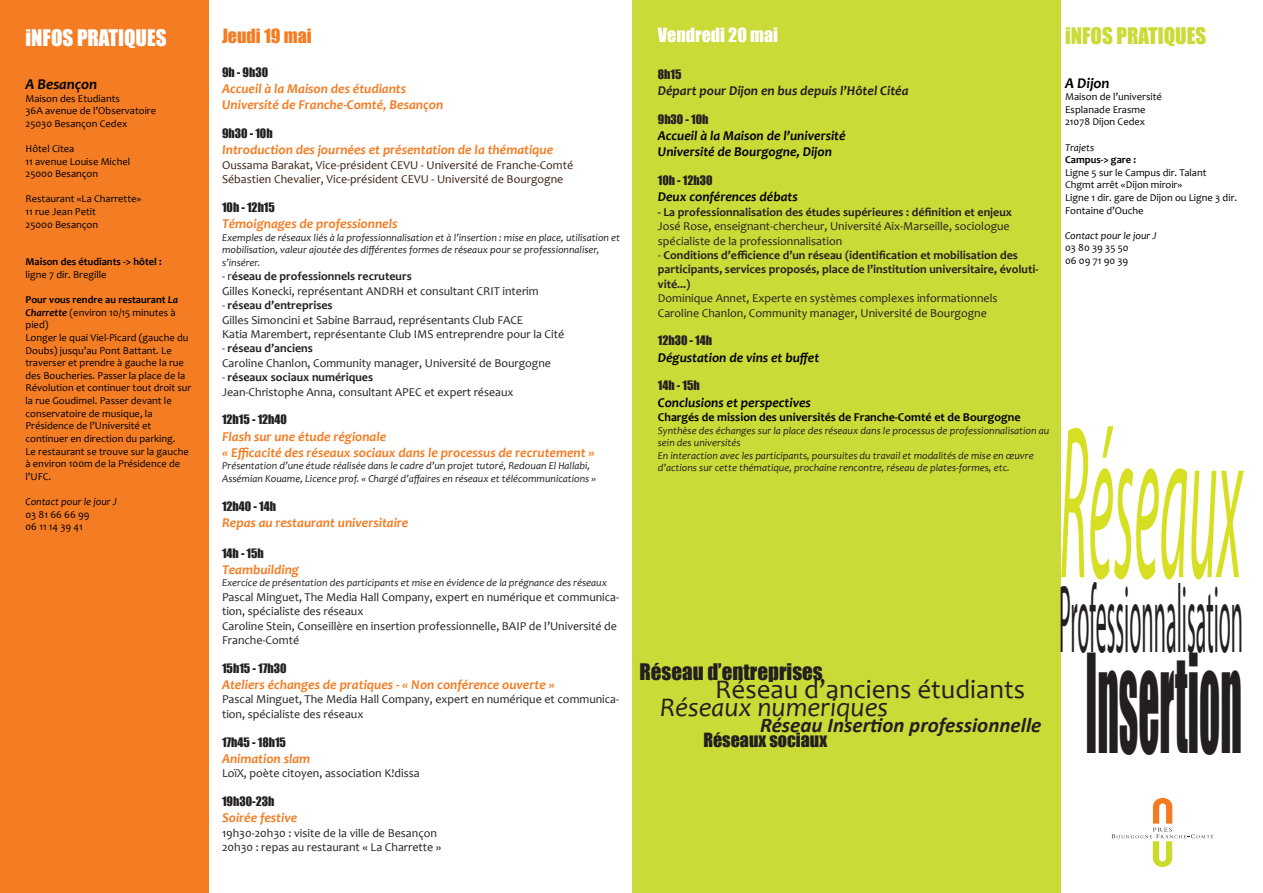
<style>
.page{position:relative;width:1263px;height:893px;background:#fff}
.page>*{position:absolute;margin:0;border:0;box-sizing:border-box;transform-origin:0 0}
.t1{font:italic 219.9px "Myriad Pro";color:#d6df21;scale:.25 1}
.t2{font:126px "Impact";color:#231f20;scale:.33 1}
.t3{font:97.2px "Myriad Pro";color:#231f20;scale:.23 1}
.t4{font:27px "Candara";color:#231f20}
.t5{font:italic 27px "Candara";color:#231f20}
.t6{font:italic 700 21px "Calibri";color:#231f20}
.t7{font:21px "Impact";color:#231f20}
.t8{font:21px "Impact";color:#cada37}
.t9{font:21px "Impact";color:#fff}
.t10{font:18px "Impact";color:#231f20}
.t11{font:18px "Impact";color:#fffefe}
.t12{font:18px "Impact";color:#f47c23}
.t13{font:italic 700 15px "Candara";color:#000}
.t14{font:italic 700 13.5px/16.2px "Candara";color:#f47c23}
.t15{font:italic 700 13.5px/16.2px "Candara";color:#000}
.t16{font:italic 700 13.5px "Candara";color:#231f20}
.t17{font:12px/14.4px "Candara";color:#231f20}
.t18{font:700 12px/14.4px "Candara";color:#231f20}
.t19{font:12px "Impact";color:#231f20}
.t20{font:12px/14.4px "Candara";color:#3a2111}
.t21{font:700 12px "Candara";color:#000}
.t22{font:10.5px/12.6px "Candara";color:#000}
.t23{font:italic 10.5px/12.6px "Candara";color:#231f20}
.t24{font:italic 10.5px "Candara";color:#000}
.t25{font:700 10.5px "Candara";color:#000}
.s1{font-weight:700}
.s2{font-weight:700;font-style:italic}
.s3{font-weight:400}
</style>
<div class="page">
<div style="left:0;top:0;width:208px;height:893px;background:#f47c23"></div>
<div style="left:632px;top:0;width:428px;height:893px;background:#cada37"></div>
<svg style="left:1111px;top:798px;width:102px;height:69px"></svg>
<h3 class="t9" style="left:26px;top:21px;width:143px">iNFOS PRATIQUES</h3>
<p class="t13" style="left:26px;top:75px;width:73px">A Besançon</p>
<p class="t22" style="left:26px;top:92px;width:132px">Maison des Etudiants<br>36A avenue de l’Observatoire<br>25030 Besançon Cedex</p>
<p class="t22" style="left:26px;top:142px;width:106px">Hôtel Citea<br>11 avenue Louise Michel<br>25000 Besançon</p>
<p class="t22" style="left:26px;top:193px;width:117px">Restaurant «La Charrette»<br>11 rue Jean Petit<br>25000 Besançon</p>
<p class="t25" style="left:26px;top:255px;width:138px">Maison des étudiants -&gt; hôtel :</p>
<p class="t22" style="left:26px;top:268px;width:83px">ligne 7 dir. Bregille</p>
<p class="t22" style="left:26px;top:293px;width:167px"><span class="s1">Pour vous rendre au restaurant</span> <span class="s2">La<br>Charrette</span> (environ 10/15 minutes à pied)<br>Longer le quai Viel-Picard (gauche du<br>Doubs) jusqu’au Pont Battant. Le traverser et prendre à gauche la rue des Boucheries. Passer la place de la<br>Révolution et continuer tout droit sur la rue Goudimel. Passer devant le conservatoire de musique, la<br>Présidence de l’Université et continuer en direction du parking.<br>Le restaurant se trouve sur la gauche à environ 100m de la Présidence de l’UFC.</p>
<p class="t24" style="left:26px;top:495px;width:93px">Contact pour le jour J</p>
<p class="t22" style="left:26px;top:508px;width:66px">03 81 66 66 99<br>06 11 14 39 41</p>
<h3 class="t12" style="left:222px;top:22px;width:91px">Jeudi 19 mai</h3>
<p class="t19" style="left:222px;top:63px;width:48px">9h - 9h30</p>
<p class="t14" style="left:222px;top:81px;width:223px">Accueil à la Maison des étudiants<br>Université de Franche-Comté, Besançon</p>
<p class="t19" style="left:222px;top:124px;width:52px">9h30 - 10h</p>
<p class="t14" style="left:222px;top:142px;width:333px">Introduction des journées et présentation de la thématique</p>
<p class="t20" style="left:222px;top:158px;width:353px">Oussama Barakat, Vice-président CEVU - Université de Franche-Comté<br>Sébastien Chevalier, Vice-président CEVU - Université de Bourgogne</p>
<p class="t19" style="left:222px;top:198px;width:54px">10h - 12h15</p>
<p class="t14" style="left:222px;top:216px;width:177px">Témoignages de professionnels</p>
<p class="t23" style="left:222px;top:231px;width:399px">Exemples de réseaux liés à la professionnalisation et à l’insertion : mise en place, utilisation et mobilisation, valeur ajoutée des différentes formes de réseaux pour se professionnaliser, s’insérer.</p>
<p class="t17" style="left:222px;top:269px;width:318px">- r<span class="s1">éseau de professionnels recruteurs<br></span>Gilles Konecki, représentant ANDRH et consultant CRIT interim</p>
<p class="t17" style="left:222px;top:298px;width:344px">- <span class="s1">réseau d’entreprises<br></span>Gilles Simoncini et Sabine Barraud, représentants Club FACE<br>Katia Marembert, représentante Club IMS entreprendre pour la Cité</p>
<p class="t17" style="left:222px;top:341px;width:331px">- <span class="s1">réseau d’anciens<br></span>Caroline Chanlon, Community manager, Université de Bourgogne</p>
<p class="t17" style="left:222px;top:370px;width:293px">- <span class="s1">réseaux sociaux numériques<br></span>Jean-Christophe Anna, consultant APEC et expert réseaux</p>
<p class="t19" style="left:222px;top:410px;width:66px">12h15 - 12h40</p>
<p class="t14" style="left:222px;top:428px;width:374px">Flash sur une étude régionale<br>« Efficacité des réseaux sociaux dans le processus de recrutement »</p>
<p class="t23" style="left:222px;top:460px;width:376px">Présentation d’une étude réalisée dans le cadre d’un projet tutoré, Redouan El Hallabi,<br>Assémian Kouame, Licence prof. « Chargé d’affaires en réseaux et télécommunications »</p>
<p class="t19" style="left:222px;top:497px;width:55px">12h40 - 14h</p>
<p class="t14" style="left:222px;top:514px;width:188px">Repas au restaurant universitaire</p>
<p class="t19" style="left:222px;top:544px;width:43px">14h - 15h</p>
<p class="t14" style="left:222px;top:561px;width:79px">Teambuilding</p>
<p class="t23" style="left:222px;top:577px;width:386px">Exercice de présentation des participants et mise en évidence de la prégnance des réseaux</p>
<p class="t17" style="left:222px;top:590px;width:399px">Pascal Minguet, The Media Hall Company, expert en numérique et communica&shy;tion, spécialiste des réseaux<br>Caroline Stein, Conseillère en insertion professionnelle, BAIP de l’Université de Franche-Comté</p>
<p class="t19" style="left:222px;top:659px;width:66px">15h15 - 17h30</p>
<p class="t14" style="left:222px;top:676px;width:334px">Ateliers échanges de pratiques - « Non conférence ouverte »</p>
<p class="t17" style="left:222px;top:692px;width:399px">Pascal Minguet, The Media Hall Company, expert en numérique et communica&shy;tion, spécialiste des réseaux</p>
<p class="t19" style="left:222px;top:733px;width:66px">17h45 - 18h15</p>
<p class="t14" style="left:222px;top:750px;width:90px">Animation slam</p>
<p class="t17" style="left:222px;top:766px;width:199px">LoïX, poète citoyen, association K!dissa</p>
<p class="t19" style="left:222px;top:792px;width:54px">19h30-23h</p>
<p class="t14" style="left:222px;top:810px;width:77px">Soirée festive</p>
<p class="t17" style="left:222px;top:825px;width:221px">19h30-20h30 : visite de la ville de Besançon<br>20h30 : repas au restaurant « La Charrette »</p>
<h3 class="t11" style="left:658px;top:21px;width:122px">Vendredi 20 mai</h3>
<h3 class="t8" style="left:1065px;top:20px;width:143px">iNFOS PRATIQUES</h3>
<p class="t13" style="left:1065px;top:73px;width:46px">A Dijon</p>
<p class="t22" style="left:1065px;top:90px;width:98px">Maison de l’université<br>Esplanade Erasme<br>21078 Dijon Cedex</p>
<p class="t24" style="left:1065px;top:141px;width:31px">Trajets</p>
<p class="t25" style="left:1065px;top:153px;width:73px">Campus-&gt; gare :</p>
<p class="t22" style="left:1065px;top:166px;width:173px">Ligne 5 sur le Campus dir. Talant<br>Chgmt arrêt «Dijon miroir»<br>Ligne 1 dir. gare de Dijon ou Ligne 3 dir.<br>Fontaine d’Ouche</p>
<p class="t24" style="left:1065px;top:229px;width:93px">Contact pour le jour J</p>
<p class="t22" style="left:1065px;top:242px;width:65px">03 80 39 35 50<br>06 09 71 90 39</p>
<p class="t19" style="left:658px;top:65px;width:25px">8h15</p>
<p class="t16" style="left:658px;top:82px;width:252px">Départ pour Dijon en bus depuis l’Hôtel Citéa</p>
<p class="t19" style="left:658px;top:110px;width:52px">9h30 - 10h</p>
<p class="t15" style="left:658px;top:127px;width:189px">Accueil à la Maison de l’université<br>Université de Bourgogne, Dijon</p>
<p class="t19" style="left:658px;top:171px;width:56px">10h - 12h30</p>
<p class="t15" style="left:658px;top:189px;width:141px">Deux conférences débats</p>
<p class="t18" style="left:658px;top:204px;width:356px">- La professionnalisation des études supérieures : définition et enjeux</p>
<p class="t17" style="left:658px;top:219px;width:353px">José Rose, enseignant-chercheur, Université Aix-Marseille, sociologue spécialiste de la professionnalisation</p>
<p class="t18" style="left:658px;top:248px;width:382px"><span class="s3">-</span> Conditions d’efficience d’un réseau (identification et mobilisation des participants, services proposés, place de l’institution universitaire, évoluti&shy;vité...)</p>
<p class="t17" style="left:658px;top:291px;width:341px">Dominique Annet, Experte en systèmes complexes informationnels<br>Caroline Chanlon, Community manager, Université de Bourgogne</p>
<p class="t19" style="left:658px;top:331px;width:56px">12h30 - 14h</p>
<p class="t15" style="left:658px;top:349px;width:163px">Dégustation de vins et buffet</p>
<p class="t19" style="left:658px;top:376px;width:43px">14h - 15h</p>
<p class="t15" style="left:658px;top:394px;width:155px">Conclusions et perspectives</p>
<p class="t21" style="left:658px;top:409px;width:364px">Chargés de mission des universités de Franche-Comté et de Bourgogne</p>
<p class="t23" style="left:658px;top:424px;width:393px">Synthèse des échanges sur la place des réseaux dans le processus de professionnalisation au sein des universités<br>En interaction avec les participants, poursuites du travail et modalités de mise en œuvre d’actions sur cette thématique, prochaine rencontre, réseau de plates-formes, etc.</p>
<h1 class="t1" style="left:1059px;top:368px;width:732px">Réseaux</h1>
<h3 class="t3" style="left:1059px;top:560px;width:802px">Professionnalisation</h3>
<h2 class="t2" style="left:1085px;top:606px;width:476px">Insertion</h2>
<h3 class="t7" style="left:639px;top:655px;width:185px">Réseau d’entreprises</h3>
<h3 class="t4" style="left:715px;top:672px;width:311px">Réseau d’anciens étudiants</h3>
<h3 class="t6" style="left:760px;top:712px;width:283px">Réseau Insertion professionnelle</h3>
<h3 class="t5" style="left:660px;top:690px;width:229px">Réseaux numeriques</h3>
<h3 class="t10" style="left:703px;top:726px;width:125px">Réseaux sociaux</h3>
</div>
